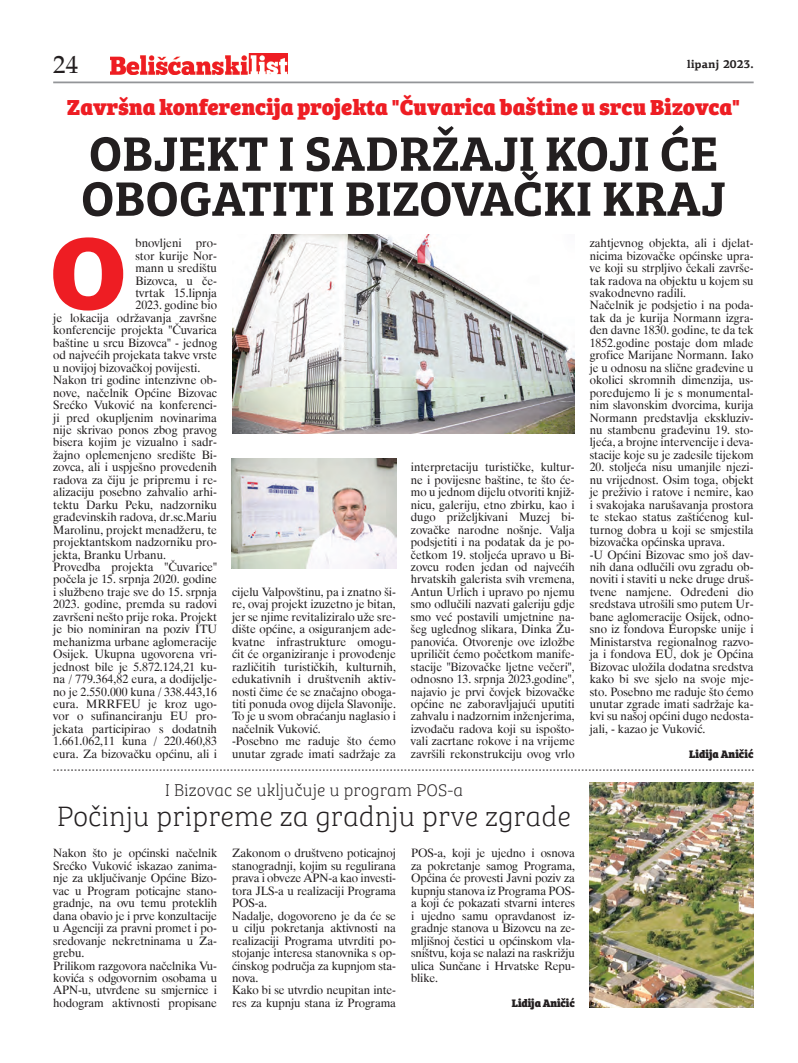
<style>
.page{position:relative;width:798px;height:1063px;background:#fff}
.page>*{position:absolute;margin:0;border:0;box-sizing:border-box;transform-origin:0 0}
.t1{font:900 102.25px "PF Agora Sans Pro";color:#ee1d23}
.t2{font:600 50px/45px "Bree Serif";color:#231f20}
.t3{font:100 28.75px "Bree Serif";color:#231f20}
.t4{font:25px "Palatino Roman";color:#231f20}
.t5{font:800 22.5px "Bree Serif";color:#ee1d23}
.t6{font:100 17.5px "Bree Serif";color:#231f20}
.t7{font:11.88px/12.5px "Dutch 801 BT";color:#231f20}
.t8{font:800 11.25px "Bree Serif";letter-spacing:-.005em;color:#231f20}
.t9{font:700 11.25px "PF Agora Serif Pro";color:#231f20}
</style>
<div class="page">
<hr style="left:53px;top:82px;width:700px;height:1px;background:#939598">
<img style="left:110px;top:53px;width:178px;height:21px">
<img style="left:589px;top:783px;width:164px;height:225px">
<img style="left:232px;top:235px;width:342px;height:199px">
<img style="left:232px;top:459px;width:164px;height:109px">
<svg style="left:53px;top:770px;width:700px;height:1px"></svg>
<p class="t4" style="left:53px;top:50px;width:26px">24</p>
<p class="t9" style="left:686px;top:57px;width:68px">lipanj 2023.</p>
<p class="t5" style="left:67px;top:89px;width:674px">Završna konferencija projekta "Čuvarica baštine u srcu Bizovca"</p>
<p class="t2" style="left:81px;top:128px;width:646px">OBJEKT I SADRŽAJI KOJI ĆE<br>OBOGATITI BIZOVAČKI KRAJ</p>
<p class="t1" style="left:48px;top:207px;width:81px">O</p>
<p class="t7" style="left:135px;top:237px;width:83px">bnovljeni pro-</p>
<p class="t7" style="left:135px;top:249px;width:83px">stor kurije Nor-</p>
<p class="t7" style="left:135px;top:262px;width:83px">mann u središtu</p>
<p class="t7" style="left:135px;top:274px;width:83px">Bizovca, u če-</p>
<p class="t7" style="left:135px;top:287px;width:83px">tvrtak 15.lipnja</p>
<p class="t7" style="left:135px;top:299px;width:83px">2023. godine bio</p>
<p class="t7" style="left:53px;top:311px;width:165px">je lokacija održavanja završne</p>
<p class="t7" style="left:53px;top:324px;width:165px">konferencije projekta "Čuvarica</p>
<p class="t7" style="left:53px;top:336px;width:165px">baštine u srcu Bizovca" - jednog</p>
<p class="t7" style="left:53px;top:349px;width:165px">od najvećih projekata takve vrste</p>
<p class="t7" style="left:53px;top:361px;width:149px">u novijoj bizovačkoj povijesti.</p>
<p class="t7" style="left:53px;top:374px;width:165px">Nakon tri godine intenzivne ob-</p>
<p class="t7" style="left:53px;top:386px;width:165px">nove, načelnik Općine Bizovac</p>
<p class="t7" style="left:53px;top:399px;width:165px">Srećko Vuković na konferenci-</p>
<p class="t7" style="left:53px;top:411px;width:165px">ji pred okupljenim novinarima</p>
<p class="t7" style="left:53px;top:424px;width:165px">nije skrivao ponos zbog pravog</p>
<p class="t7" style="left:53px;top:436px;width:165px">bisera kojim je vizualno i sadr-</p>
<p class="t7" style="left:53px;top:448px;width:165px">žajno oplemenjeno središte Bi-</p>
<p class="t7" style="left:53px;top:461px;width:165px">zovca, ali i uspješno provedenih</p>
<p class="t7" style="left:53px;top:473px;width:165px">radova za čiju je pripremu i re-</p>
<p class="t7" style="left:53px;top:486px;width:165px">alizaciju posebno zahvalio arhi-</p>
<p class="t7" style="left:53px;top:498px;width:165px">tektu Darku Peku, nadzorniku</p>
<p class="t7" style="left:53px;top:511px;width:165px">građevinskih radova, dr.sc.Mariu</p>
<p class="t7" style="left:53px;top:523px;width:165px">Marolinu, projekt menadžeru, te</p>
<p class="t7" style="left:53px;top:536px;width:165px">projektantskom nadzorniku pro-</p>
<p class="t7" style="left:53px;top:548px;width:114px">jekta, Branku Urbanu.</p>
<p class="t7" style="left:53px;top:561px;width:165px">Provedba projekta "Čuvarice"</p>
<p class="t7" style="left:53px;top:573px;width:165px">počela je 15. srpnja 2020. godine</p>
<p class="t7" style="left:53px;top:585px;width:165px">i službeno traje sve do 15. srpnja</p>
<p class="t7" style="left:53px;top:598px;width:165px">2023. godine, premda su radovi</p>
<p class="t7" style="left:53px;top:610px;width:165px">završeni nešto prije roka. Projekt</p>
<p class="t7" style="left:53px;top:623px;width:165px">je bio nominiran na poziv ITU</p>
<p class="t7" style="left:53px;top:635px;width:165px">mehanizma urbane aglomeracije</p>
<p class="t7" style="left:53px;top:648px;width:165px">Osijek. Ukupna ugovorena vri-</p>
<p class="t7" style="left:53px;top:660px;width:165px">jednost bile je 5.872.124,21 ku-</p>
<p class="t7" style="left:53px;top:673px;width:165px">na / 779.364,82 eura, a dodijelje-</p>
<p class="t7" style="left:53px;top:685px;width:165px">no je 2.550.000 kuna / 338.443,16</p>
<p class="t7" style="left:53px;top:698px;width:165px">eura. MRRFEU je kroz ugo-</p>
<p class="t7" style="left:53px;top:710px;width:165px">vor o sufinanciranju EU pro-</p>
<p class="t7" style="left:53px;top:722px;width:165px">jekata participirao s dodatnih</p>
<p class="t7" style="left:53px;top:735px;width:165px">1.661.062,11 kuna / 220.460,83</p>
<p class="t7" style="left:53px;top:747px;width:165px">eura. Za bizovačku općinu, ali i</p>
<p class="t7" style="left:232px;top:585px;width:165px">cijelu Valpovštinu, pa i znatno ši&shy;re, ovaj projekt izuzetno je bitan, jer se njime revitaliziralo uže sre&shy;dište općine, a osiguranjem ade&shy;kvatne infrastrukture omogu&shy;ćit će organiziranje i provođenje različitih turističkih, kulturnih, edukativnih i društvenih aktiv&shy;nosti čime će se značajno oboga&shy;titi ponuda ovog dijela Slavonije.<br>To je u svom obraćanju naglasio i načelnik Vuković.<br>-Posebno me raduje što ćemo unutar zgrade imati sadržaje za</p>
<p class="t7" style="left:411px;top:461px;width:165px;text-align:justify">interpretaciju turističke, kultur&shy;ne i povijesne baštine, te što će&shy;mo u jednom dijelu otvoriti knjiž&shy;nicu, galeriju, etno zbirku, kao i dugo priželjkivani Muzej bi&shy;zovačke narodne nošnje. Valja podsjetiti i na podatak da je po&shy;četkom 19. stoljeća upravo u Bi&shy;zovcu rođen jedan od najvećih hrvatskih galerista svih vremena, Antun Urlich i upravo po njemu smo odlučili nazvati galeriju gdje smo već postavili umjetnine na&shy;šeg uglednog slikara, Dinka Žu&shy;panovića. Otvorenje ove izložbe upriličit ćemo početkom manife&shy;stacije "Bizovačke ljetne večeri", odnosno 13. srpnja 2023.godine", najavio je prvi čovjek bizovačke općine ne zaboravljajući uputiti zahvalu i nadzornim inženjerima, izvođaču radova koji su ispošto&shy;vali zacrtane rokove i na vrijeme završili rekonstrukciju ovog vrlo</p>
<p class="t6" style="left:165px;top:778px;width:299px">I Bizovac se uključuje u program POS-a</p>
<p class="t3" style="left:57px;top:796px;width:515px">Počinju pripreme za gradnju prve zgrade</p>
<p class="t7" style="left:53px;top:847px;width:165px">Nakon što je općinski načelnik<br>Srećko Vuković iskazao zanima&shy;nje za uključivanje Općine Bizo&shy;vac u Program poticajne stano&shy;gradnje, na ovu temu proteklih dana obavio je i prve konzultacije u Agenciji za pravni promet i po&shy;sredovanje nekretninama u Za&shy;grebu.<br>Prilikom razgovora načelnika Vu&shy;kovića s odgovornim osobama u<br>APN-u, utvrđene su smjernice i hodogram aktivnosti propisane</p>
<p class="t7" style="left:232px;top:847px;width:165px">Zakonom o društveno poticajnoj stanogradnji, kojim su regulirana prava i obveze APN-a kao investi&shy;tora JLS-a u realizaciji Programa<br>POS-a.<br>Nadalje, dogovoreno je da će se u cilju pokretanja aktivnosti na realizaciji Programa utvrditi po&shy;stojanje interesa stanovnika s op&shy;ćinskog područja za kupnjom sta&shy;nova.<br>Kako bi se utvrdio neupitan inte&shy;res za kupnju stana iz Programa</p>
<p class="t7" style="left:411px;top:847px;width:165px;text-align:justify">POS-a, koji je ujedno i osnova za pokretanje samog Programa, Općina će provesti Javni poziv za kupnju stanova iz Programa POS&shy;a koji će pokazati stvarni interes i ujedno samu opravdanost iz&shy;gradnje stanova u Bizovcu na ze&shy;mljišnoj čestici u općinskom vla&shy;sništvu, koja se nalazi na raskrižju ulica Sunčane i Hrvatske Repu&shy;blike.</p>
<p class="t8" style="left:511px;top:994px;width:65px">Lidija Aničić</p>
<p class="t7" style="left:589px;top:237px;width:165px">zahtjevnog objekta, ali i djelat&shy;nicima bizovačke općinske upra&shy;ve koji su strpljivo čekali završe&shy;tak radova na objektu u kojem su svakodnevno radili.<br>Načelnik je podsjetio i na poda&shy;tak da je kurija Normann izgra&shy;đen davne 1830. godine, te da tek<br>1852.godine postaje dom mlade grofice Marijane Normann. Iako je u odnosu na slične građevine u okolici skromnih dimenzija, us&shy;poređujemo li je s monumental&shy;nim slavonskim dvorcima, kurija<br>Normann predstavlja ekskluziv&shy;nu stambenu građevinu 19. sto&shy;ljeća, a brojne intervencije i deva&shy;stacije koje su je zadesile tijekom</p>
<p class="t7" style="left:589px;top:461px;width:165px">20. stoljeća nisu umanjile njezi&shy;nu vrijednost. Osim toga, objekt je preživio i ratove i nemire, kao i svakojaka narušavanja prostora te stekao status zaštićenog kul&shy;turnog dobra u koji se smjestila bizovačka općinska uprava.<br>-U Općini Bizovac smo još dav&shy;nih dana odlučili ovu zgradu ob&shy;noviti i staviti u neke druge druš&shy;tvene namjene. Određeni dio sredstava utrošili smo putem Ur&shy;bane aglomeracije Osijek, odno&shy;sno iz fondova Europske unije i<br>Ministarstva regionalnog razvo&shy;ja i fondova EU, dok je Općina<br>Bizovac uložila dodatna sredstva kako bi sve sjelo na svoje mje&shy;sto. Posebno me raduje što ćemo unutar zgrade imati sadržaje ka&shy;kvi su našoj općini dugo nedosta&shy;jali, - kazao je Vuković.</p>
<p class="t8" style="left:688px;top:745px;width:66px">Lidija Aničić</p>
</div>
